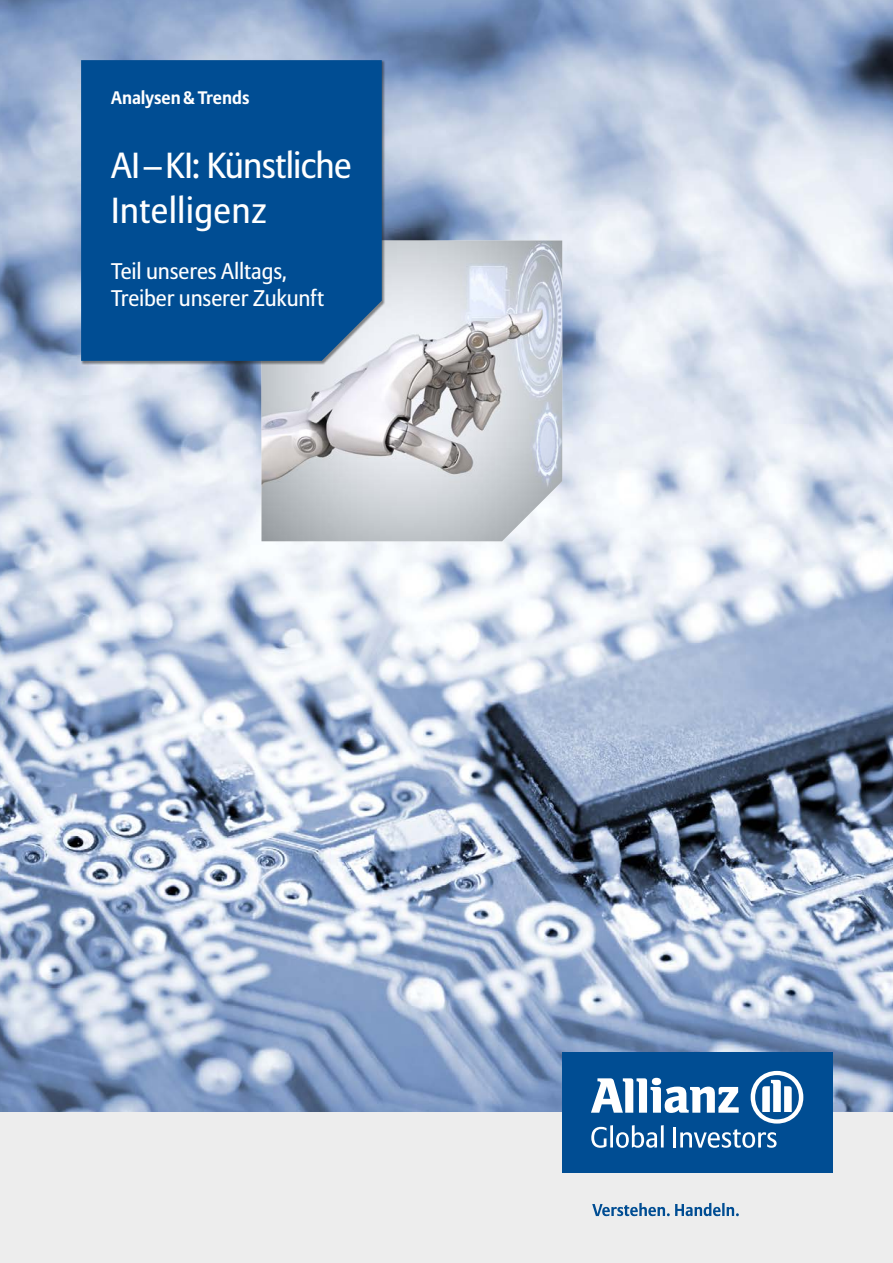
<style>
.page{position:relative;width:893px;height:1263px;background:#fff}
.page>*{position:absolute;margin:0;border:0;box-sizing:border-box;transform-origin:0 0}
.t1{font:36px/45px "Allianz Sans";letter-spacing:-.01em;color:#fff}
.t2{font:22.5px/27px "Allianz Sans";letter-spacing:-.005em;color:#fff}
.t3{font:700 18px "Allianz Sans";color:#fff}
</style>
<div class="page">
<img style="left:0;top:0;width:893px;height:1112px">
<img style="left:262px;top:241px;width:300px;height:300px">
<div style="left:81px;top:60px;width:305px;height:305px;background:#1d1d1b;opacity:.5"></div>
<div style="left:81px;top:60px;width:301px;height:301px;background:#004d93"></div>
<div style="left:0;top:1112px;width:893px;height:151px;background:#ededed"></div>
<div style="left:562px;top:1052px;width:271px;height:121px;background:#004d93"></div>
<svg style="left:591px;top:1127px;width:15px;height:21px"></svg>
<hr style="left:610px;top:1125px;width:3px;height:22px;background:#fff">
<svg style="left:616px;top:1125px;width:41px;height:23px"></svg>
<hr style="left:661px;top:1125px;width:3px;height:22px;background:#fff">
<hr style="left:673px;top:1127px;width:3px;height:20px;background:#fff">
<svg style="left:680px;top:1129px;width:97px;height:19px"></svg>
<svg style="left:591px;top:1078px;width:148px;height:35px"></svg>
<svg style="left:751px;top:1071px;width:52px;height:52px"></svg>
<svg style="left:592px;top:1203px;width:147px;height:13px"></svg>
<p class="t3" style="left:111px;top:86px;width:140px">Analysen&amp;Trends</p>
<h1 class="t1" style="left:111px;top:144px;width:242px">AI–KI: Künstliche<br>Intelligenz</h1>
<p class="t2" style="left:111px;top:259px;width:215px">Teil unseres Alltags,<br>Treiber unserer Zukunft</p>
</div>
